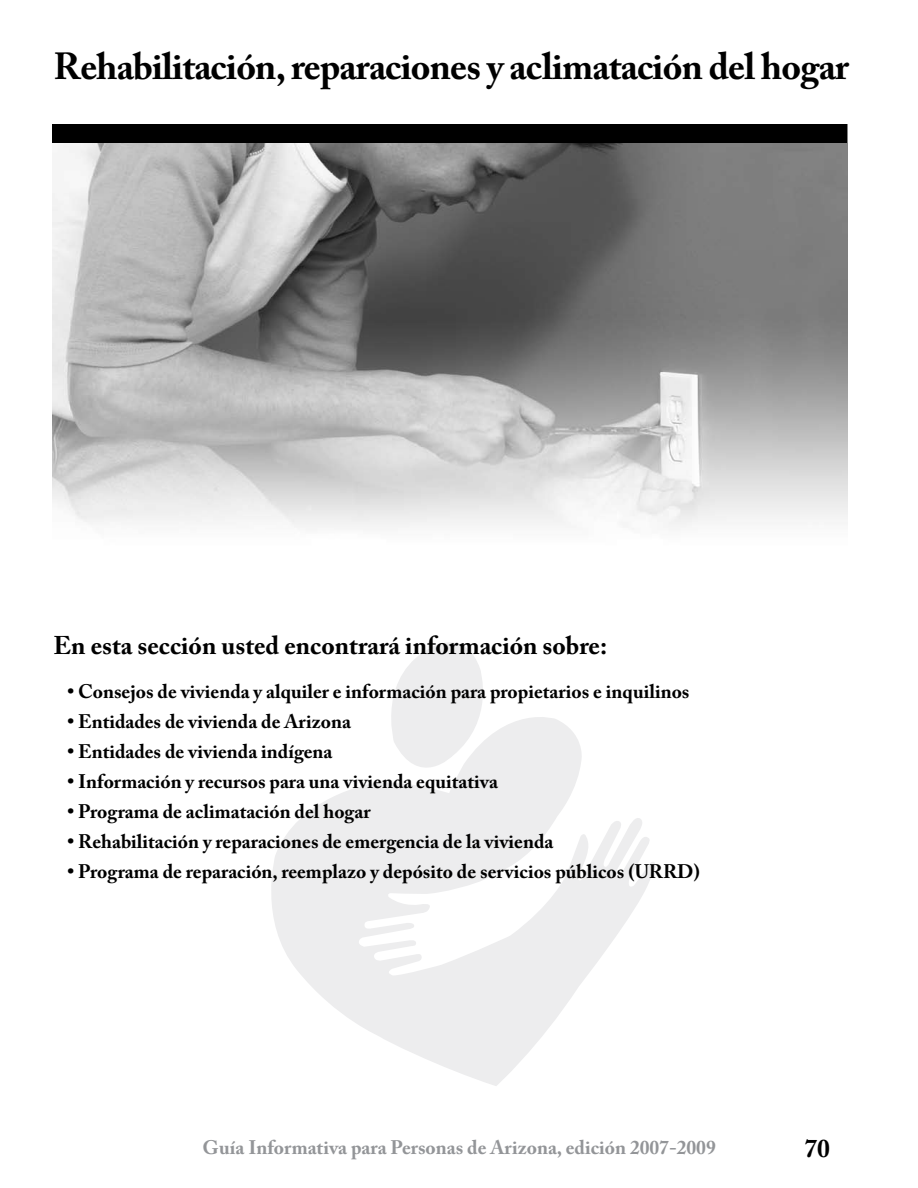
<style>
.page{position:relative;width:918px;height:1188px;background:#fff}
.page>*{position:absolute;margin:0;border:0;box-sizing:border-box;transform-origin:0 0}
.t1{font:700 37.5px "Adobe Caslon Pro";letter-spacing:-.02em;color:#000}
.t2{font:700 25.5px "Adobe Caslon Pro";color:#000}
.t3{font:700 19.5px "Adobe Caslon Pro";color:#000}
.t4{font:700 19.5px "Adobe Caslon Pro";color:#939598}
</style>
<div class="page">
<svg style="left:392px;top:642px;width:91px;height:61px"></svg>
<svg style="left:271px;top:703px;width:385px;height:383px;fill:#ededee"></svg>
<img style="left:53px;top:124px;width:795px;height:403px">
<div style="left:52px;top:124px;width:795px;height:19px;background:#000"></div>
<h1 class="t1" style="left:54px;top:44px;width:797px">Rehabilitación, reparaciones y aclimatación del hogar</h1>
<h2 class="t2" style="left:54px;top:630px;width:555px">En esta sección usted encontrará información sobre:</h2>
<p class="t3" style="left:68px;top:680px;width:623px">• Consejos de vivienda y alquiler e información para propietarios e inquilinos</p>
<p class="t3" style="left:68px;top:710px;width:285px">• Entidades de vivienda de Arizona</p>
<p class="t3" style="left:68px;top:740px;width:266px">• Entidades de vivienda indígena</p>
<p class="t3" style="left:68px;top:770px;width:432px">• Información y recursos para una vivienda equitativa</p>
<p class="t3" style="left:68px;top:800px;width:305px">• Programa de aclimatación del hogar</p>
<p class="t3" style="left:68px;top:830px;width:487px">• Rehabilitación y reparaciones de emergencia de la vivienda</p>
<p class="t3" style="left:68px;top:860px;width:634px">• Programa de reparación, reemplazo y depósito de servicios públicos (URRD)</p>
<p class="t4" style="left:203px;top:1136px;width:515px">Guía Informativa para Personas de Arizona, edición 2007-2009</p>
<h2 class="t2" style="left:804px;top:1133px;width:27px">70</h2>
</div>
